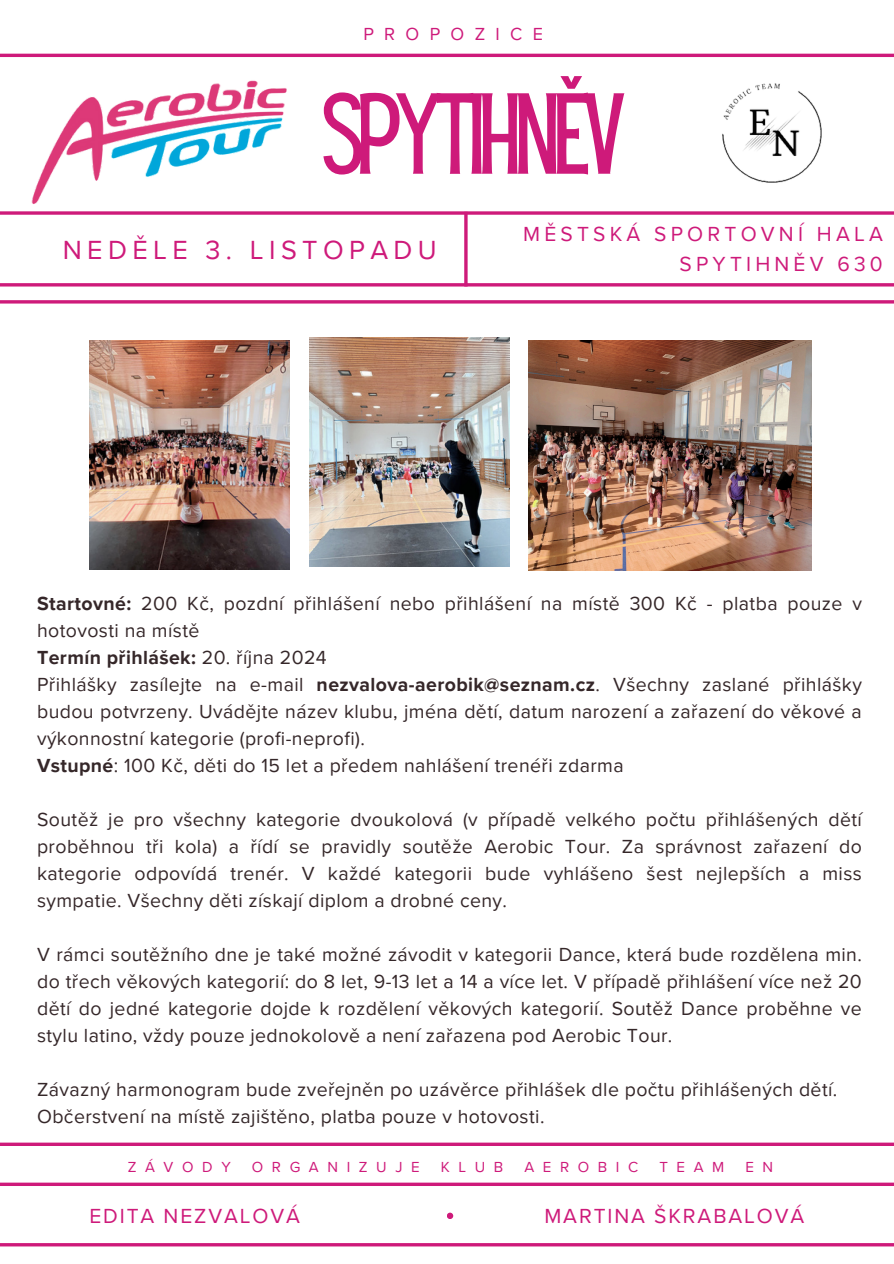
<style>
.page{position:relative;width:894px;height:1264px;background:#fff}
.page>*{position:absolute;margin:0;border:0;box-sizing:border-box;transform-origin:0 0}
.t1{font:100.5px "Hey Gotcha";color:#ce1a7a}
.t2{font:27px "Proxima Nova";letter-spacing:.2em;color:#ce1a7a}
.t3{font:21px/29.2px "Proxima Nova";letter-spacing:.2em;color:#ce1a7a;text-align:right}
.t4{font:21px "Proxima Nova";letter-spacing:.09em;color:#ce1a7a}
.t5{font:19.5px/27px "Proxima Nova";letter-spacing:.02em;color:#352729}
.t6{font:18px "Proxima Nova";letter-spacing:.575em;color:#ce1a7a}
.t7{font:15px "Proxima Nova";letter-spacing:.575em;color:#ce1a7a}
.s1{font-weight:700}
</style>
<div class="page">
<hr style="left:0;top:1142px;width:893px;height:3px;background:#ce1a7a">
<hr style="left:0;top:1182px;width:893px;height:3px;background:#ce1a7a">
<svg style="left:0;top:1243px;width:893px;height:3px;fill:#ce1a7a"></svg>
<img style="left:89px;top:341px;width:201px;height:229px">
<img style="left:528px;top:341px;width:283px;height:229px">
<svg style="left:446px;top:1212px;width:7px;height:6px"></svg>
<hr style="left:464px;top:212px;width:3px;height:74px;background:#ce1a7a">
<hr style="left:0;top:300px;width:893px;height:3px;background:#ce1a7a">
<hr style="left:0;top:283px;width:893px;height:3px;background:#ce1a7a">
<svg style="left:343px;top:211px;width:550px;height:4px"></svg>
<hr style="left:0;top:54px;width:893px;height:3px;background:#ce1a7a">
<img style="left:676px;top:53px;width:186px;height:162px">
<img style="left:309px;top:337px;width:200px;height:230px">
<img style="left:0;top:53px;width:343px;height:162px">
<h3 class="t6" style="left:363px;top:24px;width:181px">PROPOZICE</h3>
<h3 class="t1" style="left:321px;top:93px;width:302px">SPYTIHNĚV</h3>
<p class="t2" style="left:63px;top:234px;width:375px">NEDĚLE 3. LISTOPADU</p>
<h1 class="t3" style="left:523px;top:220px;width:361px">MĚSTSKÁ SPORTOVNÍ HALA<br>SPYTIHNĚV 630</h1>
<h4 class="t5" style="left:37px;top:590px;width:826px"><span class="s1">Startovné:</span> 200 Kč, pozdní přihlášení nebo přihlášení na místě 300 Kč - platba pouze v hotovosti na místě<br><span class="s1">Termín přihlášek:</span> 20. října 2024<br>Přihlášky zasílejte na e-mail <span class="s1">nezvalova-aerobik@seznam.cz</span>. Všechny zaslané přihlášky budou potvrzeny. Uvádějte název klubu, jména dětí, datum narození a zařazení do věkové a výkonnostní kategorie (profi-neprofi).<br><span class="s1">Vstupné</span>: 100 Kč, děti do 15 let a předem nahlášení trenéři zdarma</h4>
<h4 class="t5" style="left:37px;top:806px;width:826px;text-align:justify">Soutěž je pro všechny kategorie dvoukolová (v případě velkého počtu přihlášených dětí proběhnou tři kola) a řídí se pravidly soutěže Aerobic Tour. Za správnost zařazení do kategorie odpovídá trenér. V každé kategorii bude vyhlášeno šest nejlepších a miss sympatie. Všechny děti získají diplom a drobné ceny.</h4>
<h4 class="t5" style="left:37px;top:941px;width:826px;text-align:justify">V rámci soutěžního dne je také možné závodit v kategorii Dance, která bude rozdělena min. do třech věkových kategorií: do 8 let, 9-13 let a 14 a více let. V případě přihlášení více než 20 dětí do jedné kategorie dojde k rozdělení věkových kategorií. Soutěž Dance proběhne ve stylu latino, vždy pouze jednokolově a není zařazena pod Aerobic Tour.</h4>
<h4 class="t5" style="left:37px;top:1076px;width:801px">Závazný harmonogram bude zveřejněn po uzávěrce přihlášek dle počtu přihlášených dětí.<br>Občerstvení na místě zajištěno, platba pouze v hotovosti.</h4>
<h3 class="t7" style="left:128px;top:1157px;width:104px">ZÁVODY</h3>
<h3 class="t7" style="left:252px;top:1157px;width:169px">ORGANIZUJE</h3>
<h3 class="t7" style="left:440px;top:1157px;width:64px">KLUB</h3>
<h3 class="t7" style="left:524px;top:1157px;width:115px">AEROBIC</h3>
<h3 class="t7" style="left:659px;top:1157px;width:66px">TEAM</h3>
<h3 class="t7" style="left:745px;top:1157px;width:29px">E N</h3>
<p class="t4" style="left:89px;top:1204px;width:212px">EDITA NEZVALOVÁ</p>
<p class="t4" style="left:544px;top:1204px;width:261px">MARTINA ŠKRABALOVÁ</p>
</div>
